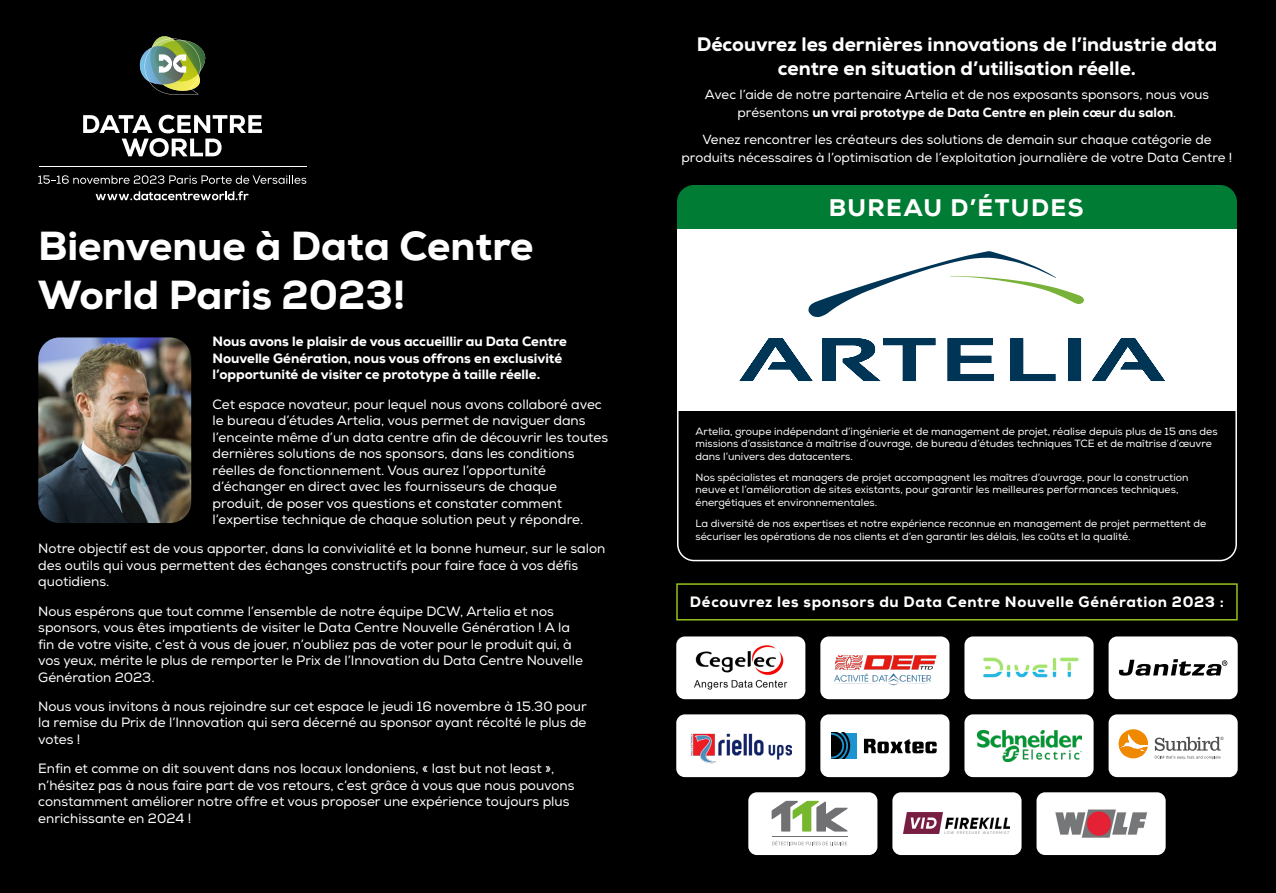
<style>
.page{position:relative;width:1276px;height:893px;background:#fff}
.page>*{position:absolute;margin:0;border:0;box-sizing:border-box;transform-origin:0 0}
.t1{font:800 40.5px/48.6px "Nexa";color:#fff}
.t2{font:800 24px "Nexa";letter-spacing:.06em;color:#fff}
.t3{font:800 19.5px/24px "Nexa";color:#fff;text-align:center}
.t4{font:800 15px "Nexa";letter-spacing:.045em;color:#fff}
.t5{font:13.5px/16.5px "Nexa";color:#fff}
.t6{font:800 13.5px/16.5px "Nexa";color:#fff}
.t7{font:13.2px/18px "Nexa";color:#fff;text-align:center}
.t8{font:10.5px/12.6px "Nexa";color:#fff}
.t9{font:4.5px "Arial";color:#4e4e4e}
.s1{font-weight:800}
</style>
<div class="page">
<div style="left:0;top:0;width:638px;height:893px;background:#000"></div>
<div style="left:638px;top:0;width:638px;height:893px;background:#000"></div>
<div style="left:677px;top:185px;width:560px;height:44px;background:#007c34"></div>
<div style="left:676px;top:583px;width:561px;height:37px;border:2px solid #95c11f"></div>
<div style="left:677px;top:229px;width:560px;height:181px;background:#fff"></div>
<svg style="left:677px;top:410px;width:560px;height:152px"></svg>
<div style="left:676px;top:636px;width:129px;height:63px;background:#fff;border-radius:9px"></div>
<div style="left:676px;top:714px;width:129px;height:63px;background:#fff;border-radius:9px"></div>
<div style="left:820px;top:636px;width:129px;height:63px;background:#fff;border-radius:9px"></div>
<div style="left:820px;top:714px;width:129px;height:63px;background:#fff;border-radius:9px"></div>
<div style="left:964px;top:636px;width:129px;height:63px;background:#fff;border-radius:9px"></div>
<div style="left:1108px;top:714px;width:129px;height:63px;background:#fff;border-radius:9px"></div>
<div style="left:1108px;top:636px;width:129px;height:63px;background:#fff;border-radius:9px"></div>
<div style="left:964px;top:714px;width:129px;height:63px;background:#fff;border-radius:9px"></div>
<img style="left:694px;top:645px;width:94px;height:45px">
<svg style="left:1118px;top:729px;width:30px;height:29px"></svg>
<svg style="left:1154px;top:737px;width:66px;height:22px"></svg>
<svg style="left:1119px;top:659px;width:108px;height:17px"></svg>
<svg style="left:739px;top:251px;width:426px;height:130px"></svg>
<svg style="left:83px;top:115px;width:179px;height:42px"></svg>
<svg style="left:139px;top:36px;width:67px;height:58px"></svg>
<hr style="left:39px;top:166px;width:267px;height:1px;background:#fff">
<svg style="left:96px;top:191px;width:153px;height:10px"></svg>
<svg style="left:38px;top:175px;width:268px;height:9px"></svg>
<img style="left:38px;top:337px;width:153px;height:186px">
<img style="left:834px;top:655px;width:103px;height:31px">
<img style="left:983px;top:657px;width:96px;height:21px">
<img style="left:690px;top:733px;width:101px;height:30px">
<img style="left:977px;top:730px;width:104px;height:31px">
<div style="left:892px;top:792px;width:129px;height:63px;background:#fff;border-radius:9px"></div>
<div style="left:1036px;top:792px;width:129px;height:63px;background:#fff;border-radius:9px"></div>
<div style="left:748px;top:792px;width:129px;height:63px;background:#fff;border-radius:9px"></div>
<svg style="left:771px;top:801px;width:77px;height:30px"></svg>
<svg style="left:772px;top:841px;width:75px;height:4px"></svg>
<hr style="left:771px;top:836px;width:76px;height:1px;background:#717072">
<img style="left:903px;top:812px;width:106px;height:22px">
<img style="left:1055px;top:809px;width:93px;height:29px">
<svg style="left:864px;top:739px;width:72px;height:14px"></svg>
<div style="left:831px;top:733px;width:26px;height:26px;background:#1c94d2"></div>
<svg style="left:831px;top:733px;width:19px;height:26px"></svg>
<h1 class="t1" style="left:38px;top:222px;width:497px">Bienvenue à Data Centre<br>World Paris 2023!</h1>
<p class="t6" style="left:212px;top:334px;width:356px">Nous avons le plaisir de vous accueillir au Data Centre<br>Nouvelle Génération, nous vous offrons en exclusivité l’opportunité de visiter ce prototype à taille réelle.</p>
<p class="t5" style="left:212px;top:396px;width:397px">Cet espace novateur, pour lequel nous avons collaboré avec le bureau d’études Artelia, vous permet de naviguer dans l’enceinte même d’un data centre afin de découvrir les toutes dernières solutions de nos sponsors, dans les conditions réelles de fonctionnement. Vous aurez l’opportunité d’échanger en direct avec les fournisseurs de chaque produit, de poser vos questions et constater comment l’expertise technique de chaque solution peut y répondre.</p>
<p class="t5" style="left:38px;top:541px;width:568px">Notre objectif est de vous apporter, dans la convivialité et la bonne humeur, sur le salon des outils qui vous permettent des échanges constructifs pour faire face à vos défis quotidiens.</p>
<p class="t5" style="left:38px;top:603px;width:546px">Nous espérons que tout comme l’ensemble de notre équipe DCW, Artelia et nos sponsors, vous êtes impatients de visiter le Data Centre Nouvelle Génération ! A la fin de votre visite, c’est à vous de jouer, n’oubliez pas de voter pour le produit qui, à vos yeux, mérite le plus de remporter le Prix de l’Innovation du Data Centre Nouvelle Génération 2023.</p>
<p class="t5" style="left:38px;top:698px;width:550px;text-align:justify">Nous vous invitons à nous rejoindre sur cet espace le jeudi 16 novembre à 15.30 pour la remise du Prix de l’Innovation qui sera décerné au sponsor ayant récolté le plus de votes !</p>
<p class="t5" style="left:38px;top:761px;width:538px">Enfin et comme on dit souvent dans nos locaux londoniens, « last but not least », n’hésitez pas à nous faire part de vos retours, c’est grâce à vous que nous pouvons constamment améliorer notre offre et vous proposer une expérience toujours plus enrichissante en 2024 !</p>
<h3 class="t3" style="left:697px;top:32px;width:522px">Découvrez les dernières innovations de l’industrie data centre en situation d’utilisation réelle.</h3>
<p class="t7" style="left:705px;top:86px;width:506px">Avec l’aide de notre partenaire Artelia et de nos exposants sponsors, nous vous présentons <span class="s1">un vrai prototype de Data Centre en plein cœur du salon</span>.</p>
<p class="t7" style="left:681px;top:130px;width:552px">Venez rencontrer les créateurs des solutions de demain sur chaque catégorie de produits nécessaires à l’optimisation de l’exploitation journalière de votre Data Centre !</p>
<h2 class="t2" style="left:828px;top:192px;width:256px">BUREAU D’ÉTUDES</h2>
<p class="t8" style="left:695px;top:425px;width:523px">Artelia, groupe indépendant d’ingénierie et de management de projet, réalise depuis plus de 15 ans des missions d’assistance à maîtrise d’ouvrage, de bureau d’études techniques TCE et de maîtrise d’œuvre dans l’univers des datacenters.</p>
<p class="t8" style="left:695px;top:471px;width:494px">Nos spécialistes et managers de projet accompagnent les maîtres d’ouvrage, pour la construction neuve et l’amélioration de sites existants, pour garantir les meilleures performances techniques, énergétiques et environnementales.</p>
<p class="t8" style="left:695px;top:517px;width:512px">La diversité de nos expertises et notre expérience reconnue en management de projet permettent de sécuriser les opérations de nos clients et d’en garantir les délais, les coûts et la qualité.</p>
<p class="t4" style="left:690px;top:592px;width:535px">Découvrez les sponsors du Data Centre Nouvelle Génération 2023 :</p>
<p class="t9" style="left:1220px;top:735px;width:5px">®</p>
</div>
